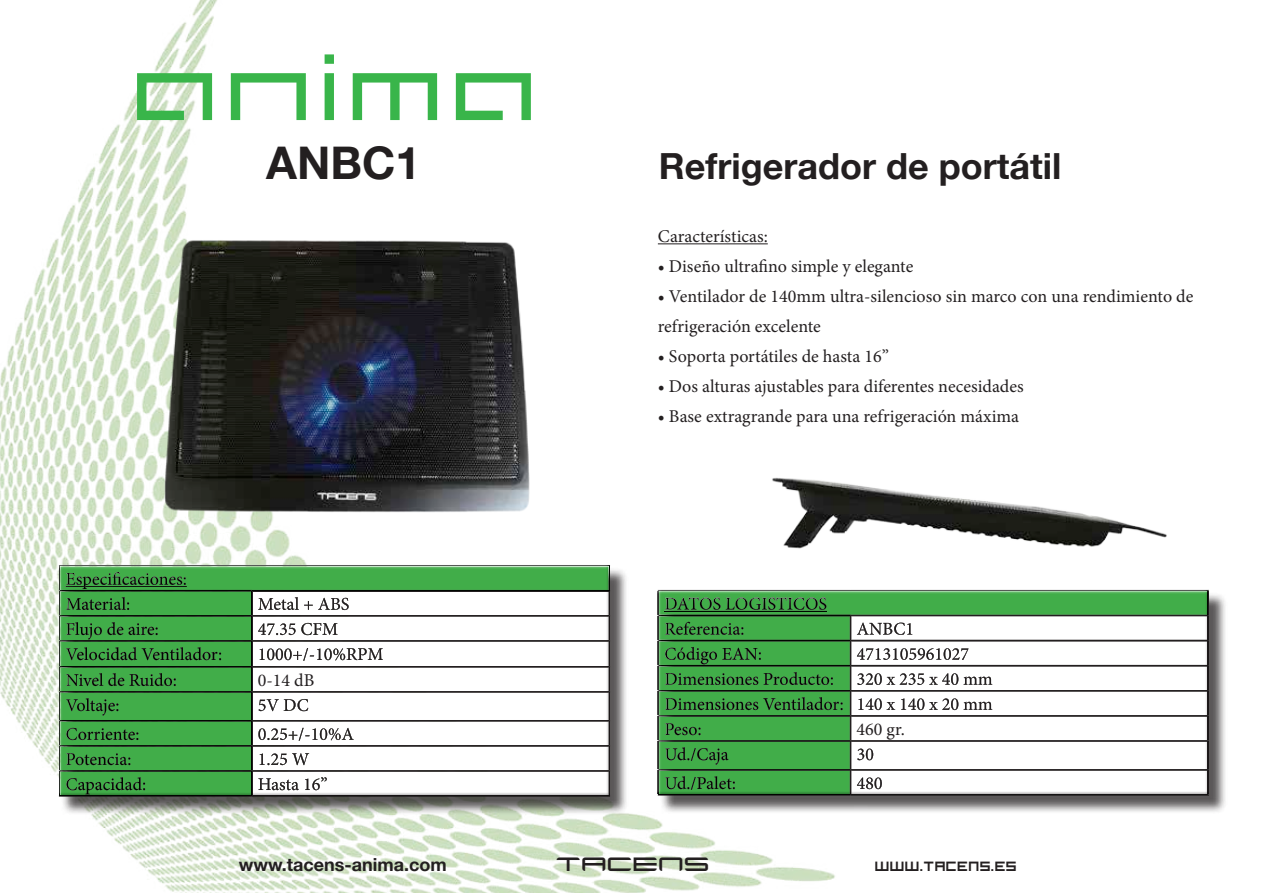
<style>
.page{position:relative;width:1263px;height:893px;background:#fff}
.page>*{position:absolute;margin:0;border:0;box-sizing:border-box;transform-origin:0 0}
.t1{font:75px "royalsimplicity";color:#39b54a}
.t2{font:700 45px "Helvetica Neue";color:#231f20}
.t3{font:700 36px "Helvetica Neue";color:#231f20}
.t4{font:27px "Xenotron";color:#231f20}
.t5{font:18px/30px "Minion Pro";color:#231f20}
.t6{font:700 18px "Helvetica Neue";color:#231f20}
.t7{font:15px "Hooge 0853";color:#231f20}
</style>
<div class="page">
<img style="left:0;top:0;width:835px;height:893px">
<hr style="left:658px;top:243px;width:110px;height:1px;background:#231f20">
<div style="left:660px;top:592px;width:567px;height:222px;background:#231f20;opacity:.75"></div>
<div style="left:654px;top:589px;width:560px;height:212px;background:#231f20;opacity:.75"></div>
<div style="left:61px;top:567px;width:568px;height:248px;background:#231f20;opacity:.75"></div>
<div style="left:56px;top:564px;width:559px;height:238px;background:#231f20;opacity:.75"></div>
<img style="left:728px;top:412px;width:467px;height:178px">
<img style="left:149px;top:222px;width:396px;height:306px">
<h1 class="t1" style="left:137px;top:24px;width:414px">anima</h1>
<h2 class="t2" style="left:266px;top:128px;width:156px">ANBC1</h2>
<h3 class="t3" style="left:659px;top:138px;width:404px">Refrigerador de portátil</h3>
<p class="t5" style="left:658px;top:221px;width:111px">Características:</p>
<p class="t5" style="left:658px;top:251px;width:257px">• Diseño ultrafino simple y elegante</p>
<p class="t5" style="left:658px;top:281px;width:537px">• Ventilador de 140mm ultra-silencioso sin marco con una rendimiento de refrigeración excelente</p>
<p class="t5" style="left:658px;top:341px;width:233px">• Soporta portátiles de hasta 16”</p>
<p class="t5" style="left:658px;top:371px;width:367px">• Dos alturas ajustables para diferentes necesidades</p>
<p class="t5" style="left:658px;top:401px;width:363px">• Base extragrande para una refrigeración máxima</p>
<p class="t5" style="left:258px;top:665px;width:58px">0-14 dB</p>
<p class="t6" style="left:239px;top:851px;width:209px">www.tacens-anima.com</p>
<h3 class="t4" style="left:557px;top:855px;width:155px">TACENS</h3>
<p class="t5" style="left:856px;top:714px;width:50px">460 gr.</p>
<p class="t7" style="left:875px;top:856px;width:144px">www.tacens.es</p>
</div>
